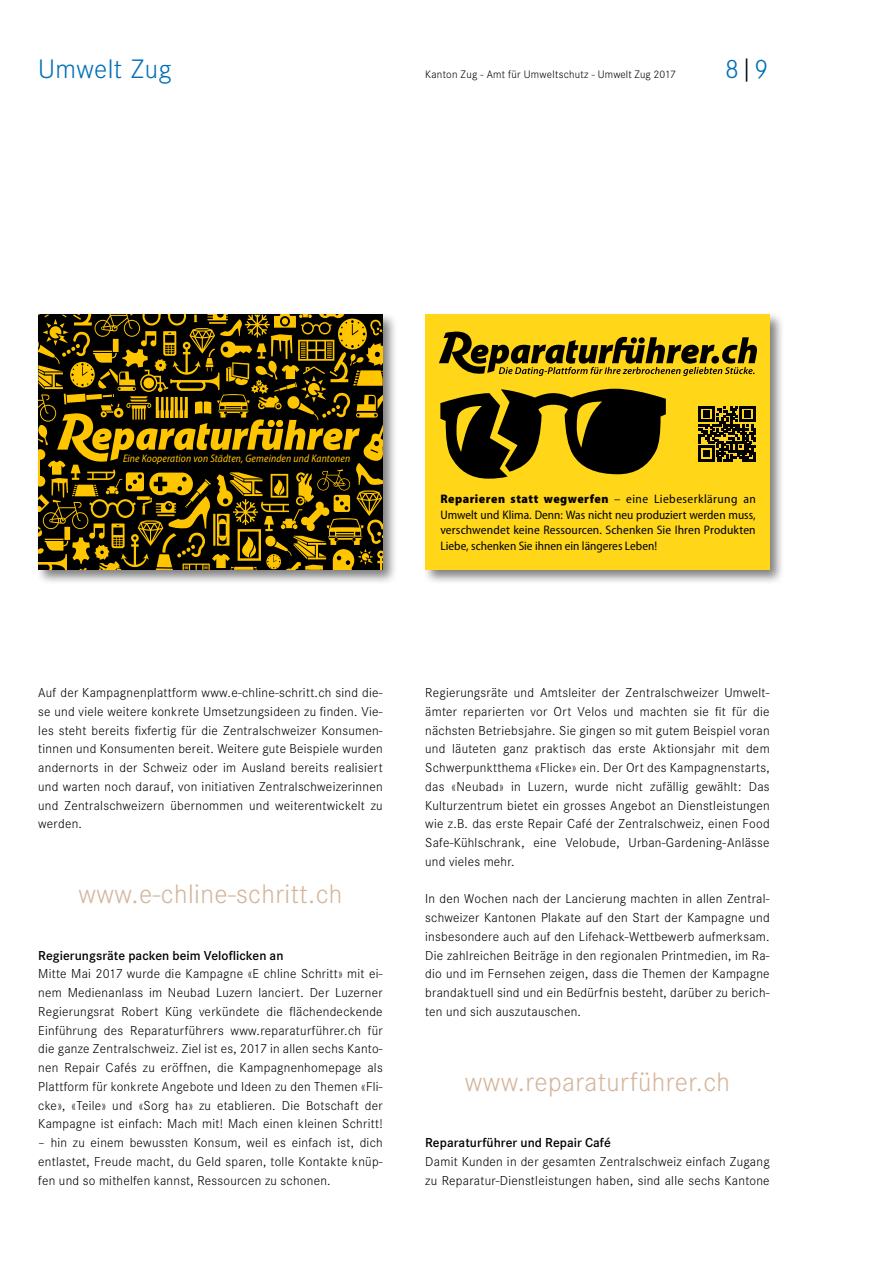
<style>
.page{position:relative;width:893px;height:1263px;background:#fff}
.page>*{position:absolute;margin:0;border:0;box-sizing:border-box;transform-origin:0 0}
.t1{font:300 27.75px "Corporate S";letter-spacing:.015em;color:#d4b69c}
.t2{font:300 27.75px "Corporate S";letter-spacing:.015em;color:#006fb9}
.t3{font:300 13.5px/18.8px "Corporate S";letter-spacing:.02em;color:#000;text-align:justify}
.t4{font:600 13.5px "Corporate S";letter-spacing:.005em;color:#000}
.t5{font:semi-condensed 12.3px/15.5px "Myriad Pro";color:#000;text-align:justify}
.t6{font:300 11.25px "Corporate S";letter-spacing:.025em;color:#000}
.t7{font:italic semi-condensed 10.95px "Myriad Pro";letter-spacing:.015em;color:#ffc600;scale:.96 1}
.s1{color:#000}
.s2{font-weight:900}
</style>
<div class="page">
<div style="left:422px;top:312px;width:363px;height:273px;background:#000;opacity:.5"></div>
<div style="left:425px;top:315px;width:345px;height:255px;background:#ffd618"></div>
<svg style="left:698px;top:406px;width:58px;height:55px"></svg>
<svg style="left:440px;top:389px;width:226px;height:90px"></svg>
<svg style="left:439px;top:331px;width:318px;height:45px"></svg>
<div style="left:35px;top:312px;width:363px;height:273px;background:#000;opacity:.5"></div>
<svg style="left:38px;top:315px;width:346px;height:255px;background:#4d3c00"></svg>
<h1 class="t2" style="left:38px;top:53px;width:135px">Umwelt Zug</h1>
<p class="t6" style="left:425px;top:68px;width:252px">Kanton Zug - Amt für Umweltschutz - Umwelt Zug 2017</p>
<h1 class="t2" style="left:725px;top:53px;width:45px">8<span class="s1">|</span>9</h1>
<p class="t7" style="left:123px;top:451px;width:238px">Eine Kooperation von Städten, Gemeinden und Kantonen</p>
<p class="t5" style="left:440px;top:491px;width:317px"><span class="s2">Reparieren statt wegwerfen</span> – eine Liebeserklärung an Umwelt und Klima. Denn: Was nicht neu produziert werden muss, verschwendet keine Ressourcen. Schenken Sie Ihren Produkten Liebe, schenken Sie ihnen ein längeres Leben!</p>
<p class="t3" style="left:38px;top:683px;width:346px">Auf der Kampagnenplattform www.e-chline-schritt.ch sind die&shy;se und viele weitere konkrete Umsetzungsideen zu finden. Vie&shy;les steht bereits fixfertig für die Zentralschweizer Konsumen&shy;tinnen und Konsumenten bereit. Weitere gute Beispiele wurden andernorts in der Schweiz oder im Ausland bereits realisiert und warten noch darauf, von initiativen Zentralschweizerinnen und Zentralschweizern übernommen und weiterentwickelt zu werden.</p>
<h1 class="t1" style="left:79px;top:878px;width:265px">www.e-chline-schritt.ch</h1>
<p class="t4" style="left:38px;top:947px;width:247px">Regierungsräte packen beim Veloflicken an</p>
<p class="t3" style="left:38px;top:965px;width:346px">Mitte Mai 2017 wurde die Kampagne «E chline Schritt» mit ei&shy;nem Medienanlass im Neubad Luzern lanciert. Der Luzerner Regierungsrat Robert Küng verkündete die flächendeckende Einführung des Reparaturführers www.reparaturführer.ch für die ganze Zentralschweiz. Ziel ist es, 2017 in allen sechs Kanto&shy;nen Repair Cafés zu eröffnen, die Kampagnenhomepage als Plattform für konkrete Angebote und Ideen zu den Themen «Fli&shy;cke», «Teile» und «Sorg ha» zu etablieren. Die Botschaft der Kampagne ist einfach: Mach mit! Mach einen kleinen Schritt!</p>
<p class="t3" style="left:38px;top:1133px;width:346px">– hin zu einem bewussten Konsum, weil es einfach ist, dich entlastet, Freude macht, du Geld sparen, tolle Kontakte knüp&shy;fen und so mithelfen kannst, Ressourcen zu schonen.</p>
<p class="t3" style="left:425px;top:683px;width:346px">Regierungsräte und Amtsleiter der Zentralschweizer Umwelt&shy;ämter reparierten vor Ort Velos und machten sie fit für die nächsten Betriebsjahre. Sie gingen so mit gutem Beispiel voran und läuteten ganz praktisch das erste Aktionsjahr mit dem Schwerpunktthema «Flicke» ein. Der Ort des Kampagnenstarts, das «Neubad» in Luzern, wurde nicht zufällig gewählt: Das Kulturzentrum bietet ein grosses Angebot an Dienstleistungen wie z.B. das erste Repair Café der Zentralschweiz, einen Food Safe-Kühlschrank, eine Velobude, Urban-Gardening-Anlässe und vieles mehr.</p>
<p class="t3" style="left:425px;top:890px;width:346px">In den Wochen nach der Lancierung machten in allen Zentral&shy;schweizer Kantonen Plakate auf den Start der Kampagne und insbesondere auch auf den Lifehack-Wettbewerb aufmerksam.<br>Die zahlreichen Beiträge in den regionalen Printmedien, im Ra&shy;dio und im Fernsehen zeigen, dass die Themen der Kampagne brandaktuell sind und ein Bedürfnis besteht, darüber zu berich&shy;ten und sich auszutauschen.</p>
<h1 class="t1" style="left:465px;top:1066px;width:267px">www.reparaturführer.ch</h1>
<p class="t4" style="left:425px;top:1135px;width:187px">Reparaturführer und Repair Café</p>
<p class="t3" style="left:425px;top:1152px;width:346px">Damit Kunden in der gesamten Zentralschweiz einfach Zugang zu Reparatur-Dienstleistungen haben, sind alle sechs Kantone</p>
</div>
